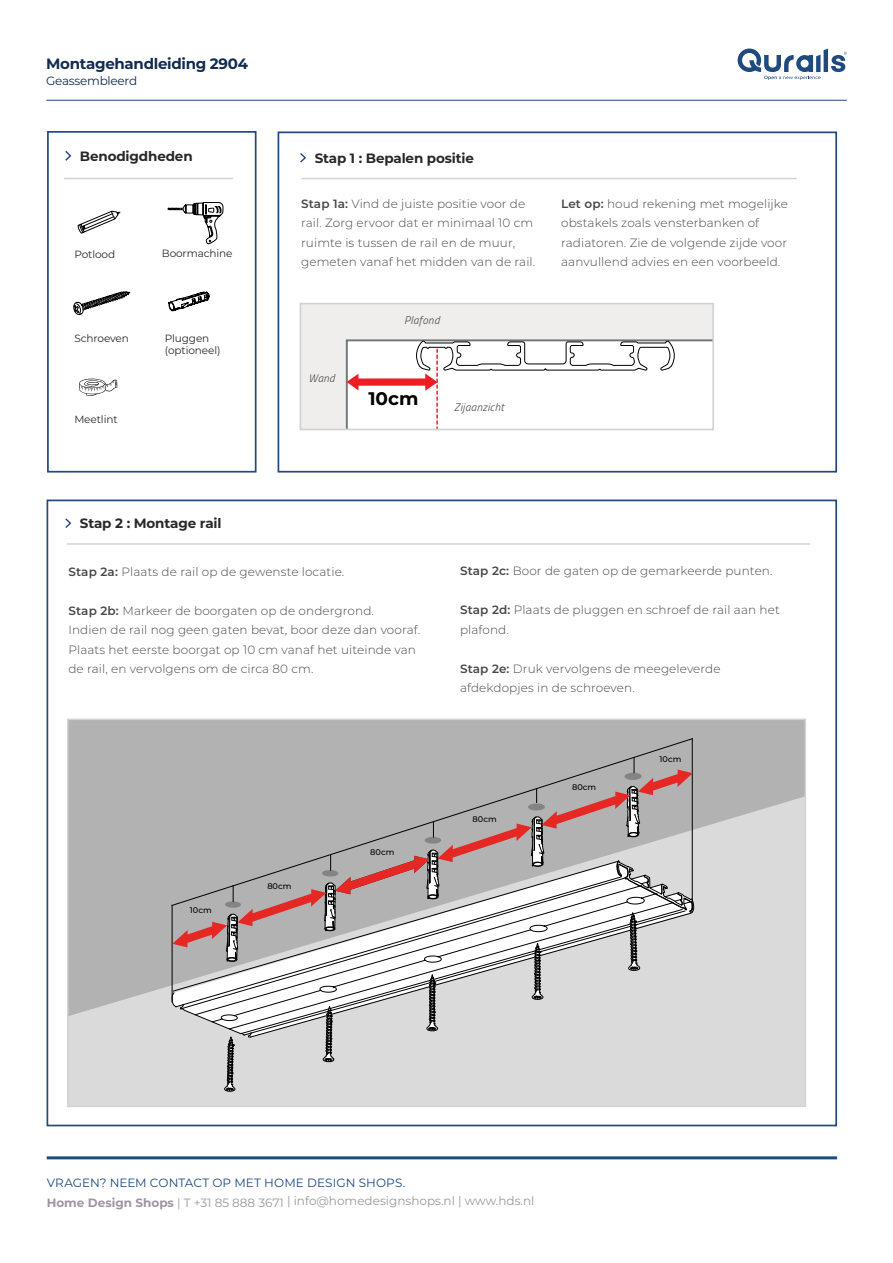
<style>
.page{position:relative;width:893px;height:1263px;background:#fff}
.page>*{position:absolute;margin:0;border:0;box-sizing:border-box;transform-origin:0 0}
.t1{font:700 18.3px "Montserrat";color:#000}
.t2{font:700 15px "Montserrat";letter-spacing:-.02em;color:#112c4e}
.t3{font:700 13.5px "Montserrat";letter-spacing:-.01em;color:#292829}
.t4{font:300 12px/19.5px "Montserrat";letter-spacing:.01em;color:#48484a}
.t5{font:12px/18px "Montserrat";color:#9d969e}
.t6{font:12px "Montserrat";letter-spacing:-.02em;color:#112c4e}
.t7{font:italic 300 11.1px "Titillium";letter-spacing:.03em;color:#48484a}
.t8{font:10.5px/12.6px "Montserrat";letter-spacing:-.01em;color:#292829}
.t9{font:500 8.25px "Montserrat";color:#000}
.s1{font-weight:600}
.s2{color:#1e4a7f}
.s3{font-weight:700}
</style>
<div class="page">
<hr style="left:47px;top:1156px;width:790px;height:3px;background:#1e4a7f">
<hr style="left:46px;top:100px;width:801px;height:1px;background:#21497e">
<svg style="left:738px;top:49px;width:109px;height:31px"></svg>
<div style="left:47px;top:131px;width:209px;height:342px;background:#fff;border:2px solid #1e4a7f"></div>
<svg style="left:73px;top:291px;width:57px;height:24px"></svg>
<svg style="left:168px;top:291px;width:42px;height:21px"></svg>
<svg style="left:167px;top:202px;width:56px;height:42px"></svg>
<svg style="left:78px;top:210px;width:43px;height:24px"></svg>
<svg style="left:79px;top:378px;width:38px;height:18px"></svg>
<div style="left:278px;top:132px;width:559px;height:341px;border:2px solid #21497e"></div>
<hr style="left:64px;top:178px;width:169px;height:1px;background:#d1d3d2">
<svg style="left:65px;top:151px;width:6px;height:10px"></svg>
<hr style="left:302px;top:178px;width:495px;height:1px;background:#d1d3d2">
<svg style="left:300px;top:153px;width:6px;height:10px"></svg>
<div style="left:70px;top:721px;width:733px;height:75px;background:#b2b2b2"></div>
<svg style="left:70px;top:796px;width:733px;height:308px;background:#cdcdcd"></svg>
<div style="left:171px;top:738px;width:522px;height:19px;background:#b2b2b2"></div>
<svg style="left:171px;top:757px;width:523px;height:336px;background:#c5c1c1"></svg>
<div style="left:67px;top:718px;width:739px;height:389px;border:2px solid #d2d3d3"></div>
<svg style="left:303px;top:306px;width:408px;height:121px"></svg>
<div style="left:355px;top:378px;width:71px;height:8px;background:#ed1d24"></div>
<svg style="left:346px;top:374px;width:12px;height:16px"></svg>
<svg style="left:416px;top:341px;width:259px;height:86px"></svg>
<div style="left:300px;top:303px;width:414px;height:127px;border:2px solid #d1d3d2"></div>
<hr style="left:67px;top:543px;width:743px;height:2px;background:#d1d3d2">
<svg style="left:65px;top:518px;width:6px;height:10px"></svg>
<p class="t2" style="left:46px;top:52px;width:203px">Montagehandleiding 2904</p>
<p class="t6" style="left:46px;top:73px;width:92px">Geassembleerd</p>
<p class="t3" style="left:80px;top:146px;width:114px">Benodigdheden</p>
<p class="t3" style="left:315px;top:148px;width:161px">Stap 1 : Bepalen positie</p>
<p class="t8" style="left:74px;top:247px;width:42px">Potlood</p>
<p class="t8" style="left:162px;top:246px;width:72px">Boormachine</p>
<p class="t8" style="left:74px;top:331px;width:56px">Schroeven</p>
<p class="t8" style="left:165px;top:331px;width:57px">Pluggen (optioneel)</p>
<p class="t8" style="left:74px;top:413px;width:45px">Meetlint</p>
<p class="t3" style="left:80px;top:514px;width:143px">Stap 2 : Montage rail</p>
<p class="t4" style="left:301px;top:194px;width:236px"><span class="s1">Stap 1a:</span> Vind de juiste positie voor de rail. Zorg ervoor dat er minimaal 10 cm ruimte is tussen de rail en de muur, gemeten vanaf het midden van de rail.</p>
<p class="t4" style="left:561px;top:194px;width:228px"><span class="s1">Let op:</span> houd rekening met mogelijke obstakels zoals vensterbanken of radiatoren. Zie de volgende zijde voor aanvullend advies en een voorbeeld.</p>
<p class="t7" style="left:309px;top:370px;width:28px">Wand</p>
<p class="t7" style="left:404px;top:312px;width:37px">Plafond</p>
<h1 class="t1" style="left:368px;top:385px;width:52px">10cm</h1>
<p class="t7" style="left:454px;top:399px;width:51px">Zijaanzicht</p>
<p class="t4" style="left:68px;top:561px;width:277px"><span class="s1">Stap 2a:</span> Plaats de rail op de gewenste locatie.</p>
<p class="t4" style="left:68px;top:600px;width:353px"><span class="s1">Stap 2b:</span> Markeer de boorgaten op de ondergrond.<br>Indien de rail nog geen gaten bevat, boor deze dan vooraf.<br>Plaats het eerste boorgat op 10 cm vanaf het uiteinde van de rail, en vervolgens om de circa 80 cm.</p>
<p class="t9" style="left:190px;top:904px;width:23px">10cm</p>
<p class="t9" style="left:267px;top:880px;width:26px">80cm</p>
<p class="t9" style="left:370px;top:846px;width:26px">80cm</p>
<p class="t4" style="left:460px;top:561px;width:314px"><span class="s1">Stap 2c:</span> Boor de gaten op de gemarkeerde punten.</p>
<p class="t4" style="left:460px;top:600px;width:321px"><span class="s1">Stap 2d:</span> Plaats de pluggen en schroef de rail aan het plafond.</p>
<p class="t4" style="left:460px;top:659px;width:262px"><span class="s1">Stap 2e:</span> Druk vervolgens de meegeleverde afdekdopjes in de schroeven.</p>
<p class="t9" style="left:473px;top:813px;width:26px">80cm</p>
<p class="t9" style="left:572px;top:781px;width:26px">80cm</p>
<p class="t9" style="left:660px;top:753px;width:23px">10cm</p>
<p class="t5" style="left:47px;top:1173px;width:489px"><span class="s2">VRAGEN? NEEM CONTACT OP MET HOME DESIGN SHOPS.<br></span><span class="s3">Home Design Shops</span> | T +31 85 888 3671 | info@homedesignshops.nl | www.hds.nl</p>
</div>
